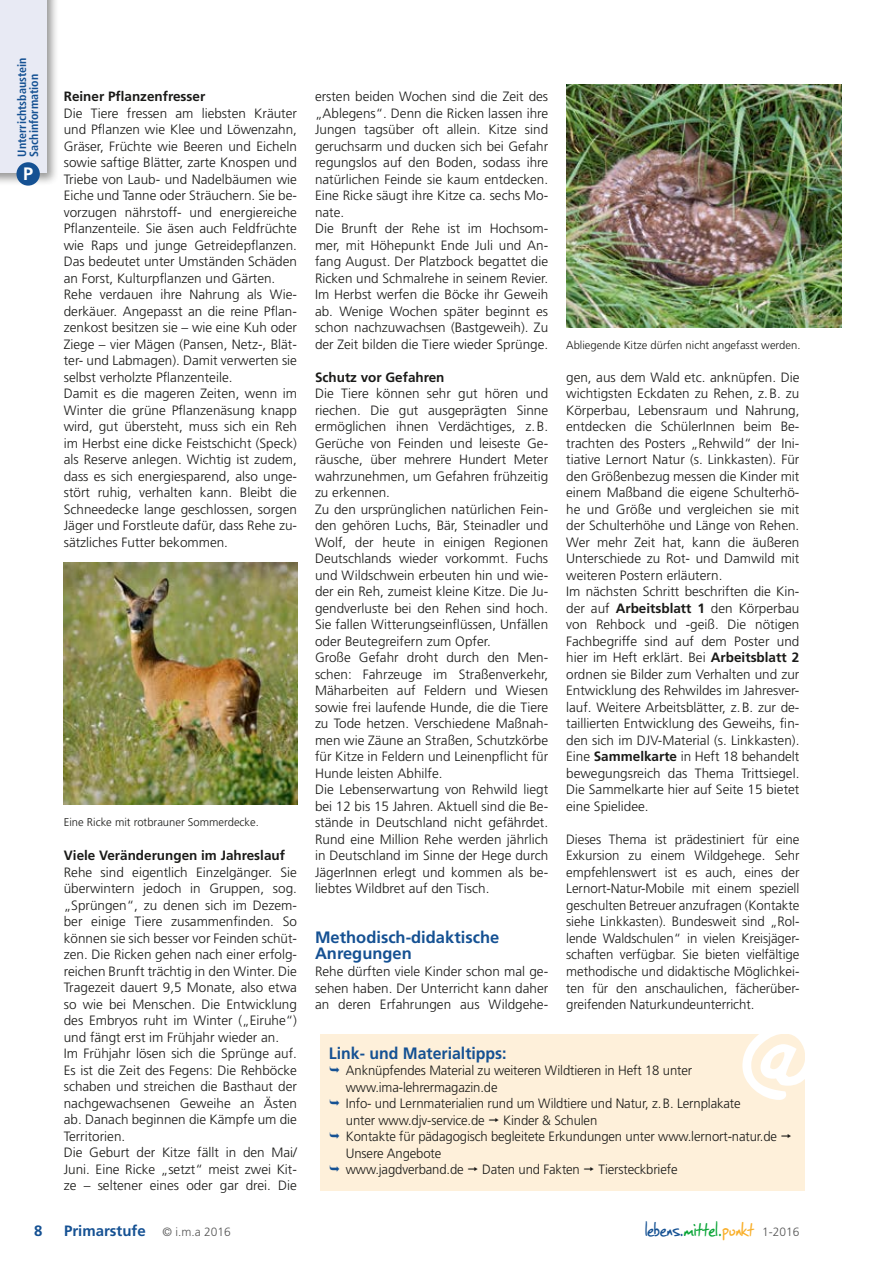
<style>
.page{position:relative;width:893px;height:1263px;background:#fff}
.page>*{position:absolute;margin:0;border:0;box-sizing:border-box;transform-origin:0 0}
.t1{font:138.15px "SF Grunge Sans";color:#fff}
.t2{font:22.5px "SF Grunge Sans";letter-spacing:.01em;color:#155193}
.t3{font:700 18px "Frutiger";color:#fff}
.t4{font:700 16.5px/16.5px "Frutiger";color:#155193}
.t5{font:700 16.5px "Frutiger";color:#155193;scale:.96 1}
.t6{font:700 15px "Frutiger";color:#155193}
.t7{font:300 13.5px/16.5px "Frutiger";color:#1a1a18}
.t8{font:700 13.5px "Frutiger";color:#1a1a18}
.t9{font:700 condensed 12px/12px "Frutiger";color:#155193}
.t10{font:300 11.25px "Frutiger";color:#1a1a18}
.s1{font-weight:700}
.s2{font-weight:300;font-size:12px;color:#565656}
.s3{color:#0aa537}
.s4{color:#f9af2a}
.s5{font-family:"Frutiger";font-weight:300;font-size:12px;color:#565656}
</style>
<div class="page">
<div style="left:320px;top:1033px;width:485px;height:157px;background:#fef0da"></div>
<img style="left:566px;top:85px;width:276px;height:242px">
<img style="left:64px;top:562px;width:233px;height:242px">
<div style="left:0;top:0;width:59px;height:186px;background:#1a1a18;opacity:.45"></div>
<div style="left:0;top:0;width:47px;height:173px;background:#e8eaf4"></div>
<div style="left:16px;top:162px;width:24px;height:24px;background:#155193;border-radius:50%"></div>
<p class="t9" style="left:16px;top:157px;width:100px;rotate:-90deg">Unterrichtsbaustein<br>Sachinformation</p>
<h3 class="t3" style="left:23px;top:163px;width:12px">P</h3>
<p class="t8" style="left:64px;top:89px;width:143px">Reiner Pflanzenfresser</p>
<p class="t7" style="left:64px;top:105px;width:235px">Die Tiere fressen am liebsten Kräuter und Pflanzen wie Klee und Löwenzahn, Gräser, Früchte wie Beeren und Eicheln sowie saftige Blätter, zarte Knospen und Triebe von Laub- und Nadelbäumen wie Eiche und Tanne oder Sträuchern. Sie be&shy;vorzugen nährstoff- und energiereiche Pflanzenteile. Sie äsen auch Feldfrüchte wie Raps und junge Getreidepflanzen.<br>Das bedeutet unter Umständen Schäden an Forst, Kulturpflanzen und Gärten.<br>Rehe verdauen ihre Nahrung als Wie&shy;derkäuer. Angepasst an die reine Pflan&shy;zenkost besitzen sie – wie eine Kuh oder Ziege – vier Mägen (Pansen, Netz-, Blät&shy;ter- und Labmagen). Damit verwerten sie selbst verholzte Pflanzenteile.<br>Damit es die mageren Zeiten, wenn im Winter die grüne Pflanzenäsung knapp wird, gut übersteht, muss sich ein Reh im Herbst eine dicke Feistschicht (Speck) als Reserve anlegen. Wichtig ist zudem, dass es sich energiesparend, also unge&shy;stört ruhig, verhalten kann. Bleibt die Schneedecke lange geschlossen, sorgen Jäger und Forstleute dafür, dass Rehe zu&shy;sätzliches Futter bekommen.</p>
<p class="t10" style="left:64px;top:816px;width:197px">Eine Ricke mit rotbrauner Sommerdecke.</p>
<p class="t8" style="left:64px;top:848px;width:223px">Viele Veränderungen im Jahreslauf</p>
<p class="t7" style="left:64px;top:864px;width:235px">Rehe sind eigentlich Einzelgänger. Sie überwintern jedoch in Gruppen, sog. „Sprüngen“, zu denen sich im Dezem&shy;ber einige Tiere zusammenfinden. So können sie sich besser vor Feinden schüt&shy;zen. Die Ricken gehen nach einer erfolg&shy;reichen Brunft trächtig in den Winter. Die Tragezeit dauert 9,5 Monate, also etwa so wie bei Menschen. Die Entwicklung des Embryos ruht im Winter („Eiruhe“) und fängt erst im Frühjahr wieder an.<br>Im Frühjahr lösen sich die Sprünge auf.<br>Es ist die Zeit des Fegens: Die Rehböcke schaben und streichen die Basthaut der nachgewachsenen Geweihe an Ästen ab. Danach beginnen die Kämpfe um die Territorien.<br>Die Geburt der Kitze fällt in den Mai/ Juni. Eine Ricke „setzt“ meist zwei Kit&shy;ze – seltener eines oder gar drei. Die</p>
<p class="t7" style="left:315px;top:88px;width:235px">ersten beiden Wochen sind die Zeit des „Ablegens“. Denn die Ricken lassen ihre Jungen tagsüber oft allein. Kitze sind geruchsarm und ducken sich bei Gefahr regungslos auf den Boden, sodass ihre natürlichen Feinde sie kaum entdecken.<br>Eine Ricke säugt ihre Kitze ca. sechs Mo&shy;nate.<br>Die Brunft der Rehe ist im Hochsom&shy;mer, mit Höhepunkt Ende Juli und An&shy;fang August. Der Platzbock begattet die Ricken und Schmalrehe in seinem Revier.<br>Im Herbst werfen die Böcke ihr Geweih ab. Wenige Wochen später beginnt es schon nachzuwachsen (Bastgeweih). Zu der Zeit bilden die Tiere wieder Sprünge.</p>
<p class="t8" style="left:315px;top:369px;width:131px">Schutz vor Gefahren</p>
<p class="t7" style="left:315px;top:385px;width:235px">Die Tiere können sehr gut hören und riechen. Die gut ausgeprägten Sinne ermöglichen ihnen Verdächtiges, z.B.<br>Gerüche von Feinden und leiseste Ge&shy;räusche, über mehrere Hundert Meter wahrzunehmen, um Gefahren frühzeitig zu erkennen.<br>Zu den ursprünglichen natürlichen Fein&shy;den gehören Luchs, Bär, Steinadler und Wolf, der heute in einigen Regionen Deutschlands wieder vorkommt. Fuchs und Wildschwein erbeuten hin und wie&shy;der ein Reh, zumeist kleine Kitze. Die Ju&shy;gendverluste bei den Rehen sind hoch.<br>Sie fallen Witterungseinflüssen, Unfällen oder Beutegreifern zum Opfer.<br>Große Gefahr droht durch den Men&shy;schen: Fahrzeuge im Straßenverkehr, Mäharbeiten auf Feldern und Wiesen sowie frei laufende Hunde, die die Tiere zu Tode hetzen. Verschiedene Maßnah&shy;men wie Zäune an Straßen, Schutzkörbe für Kitze in Feldern und Leinenpflicht für Hunde leisten Abhilfe.<br>Die Lebenserwartung von Rehwild liegt bei 12 bis 15 Jahren. Aktuell sind die Be&shy;stände in Deutschland nicht gefährdet.<br>Rund eine Million Rehe werden jährlich in Deutschland im Sinne der Hege durch JägerInnen erlegt und kommen als be&shy;liebtes Wildbret auf den Tisch.</p>
<p class="t4" style="left:315px;top:929px;width:186px">Methodisch-didaktische<br>Anregungen</p>
<p class="t7" style="left:315px;top:963px;width:235px;text-align:justify">Rehe dürften viele Kinder schon mal ge&shy;sehen haben. Der Unterricht kann daher an deren Erfahrungen aus Wildgehe-</p>
<p class="t10" style="left:566px;top:339px;width:236px">Abliegende Kitze dürfen nicht angefasst werden.</p>
<p class="t7" style="left:566px;top:369px;width:235px">gen, aus dem Wald etc. anknüpfen. Die wichtigsten Eckdaten zu Rehen, z.B. zu Körperbau, Lebensraum und Nahrung, entdecken die SchülerInnen beim Be&shy;trachten des Posters „Rehwild“ der Ini&shy;tiative Lernort Natur (s. Linkkasten). Für den Größenbezug messen die Kinder mit einem Maßband die eigene Schulterhö&shy;he und Größe und vergleichen sie mit der Schulterhöhe und Länge von Rehen.<br>Wer mehr Zeit hat, kann die äußeren Unterschiede zu Rot- und Damwild mit weiteren Postern erläutern.<br>Im nächsten Schritt beschriften die Kin&shy;der auf <span class="s1">Arbeitsblatt 1</span> den Körperbau von Rehbock und -geiß. Die nötigen Fachbegriffe sind auf dem Poster und hier im Heft erklärt. Bei <span class="s1">Arbeitsblatt 2 </span>ordnen sie Bilder zum Verhalten und zur Entwicklung des Rehwildes im Jahresver&shy;lauf. Weitere Arbeitsblätter, z.B. zur de&shy;taillierten Entwicklung des Geweihs, fin&shy;den sich im DJV-Material (s. Linkkasten).<br>Eine <span class="s1">Sammelkarte</span> in Heft 18 behandelt bewegungsreich das Thema Trittsiegel.<br>Die Sammelkarte hier auf Seite 15 bietet eine Spielidee.</p>
<p class="t7" style="left:566px;top:831px;width:235px;text-align:justify">Dieses Thema ist prädestiniert für eine Exkursion zu einem Wildgehege. Sehr empfehlenswert ist es auch, eines der Lernort-Natur-Mobile mit einem speziell geschulten Betreuer anzufragen (Kontakte siehe Linkkasten). Bundesweit sind „Rol&shy;lende Waldschulen“ in vielen Kreisjäger&shy;schaften verfügbar. Sie bieten vielfältige methodische und didaktische Möglichkei&shy;ten für den anschaulichen, fächerüber&shy;greifenden Naturkundeunterricht.</p>
<h1 class="t1" style="left:735px;top:970px;width:87px">@</h1>
<p class="t5" style="left:329px;top:1043px;width:187px">Link- und Materialtipps:</p>
<p class="t7" style="left:346px;top:1062px;width:396px">Anknüpfendes Material zu weiteren Wildtieren in Heft 18 unter www.ima-lehrermagazin.de<br>Info- und Lernmaterialien rund um Wildtiere und Natur, z.B. Lernplakate unter www.djv-service.de</p>
<p class="t7" style="left:346px;top:1111px;width:433px;text-indent:157px">Kinder &amp; Schulen<br>Kontakte für pädagogisch begleitete Erkundungen unter www.lernort-natur.de Unsere Angebote<br>www.jagdverband.de</p>
<p class="t7" style="left:482px;top:1161px;width:99px">Daten und Fakten</p>
<p class="t7" style="left:598px;top:1161px;width:81px">Tiersteckbriefe</p>
<p class="t6" style="left:34px;top:1222px;width:10px">8</p>
<p class="t6" style="left:64px;top:1222px;width:168px">Primarstufe <span class="s2">© i.m.a 2016</span></p>
<h2 class="t2" style="left:645px;top:1214px;width:156px">lebens.<span class="s3">mittel.</span><span class="s4">punkt</span> <span class="s5">1-2016</span></h2>
</div>
